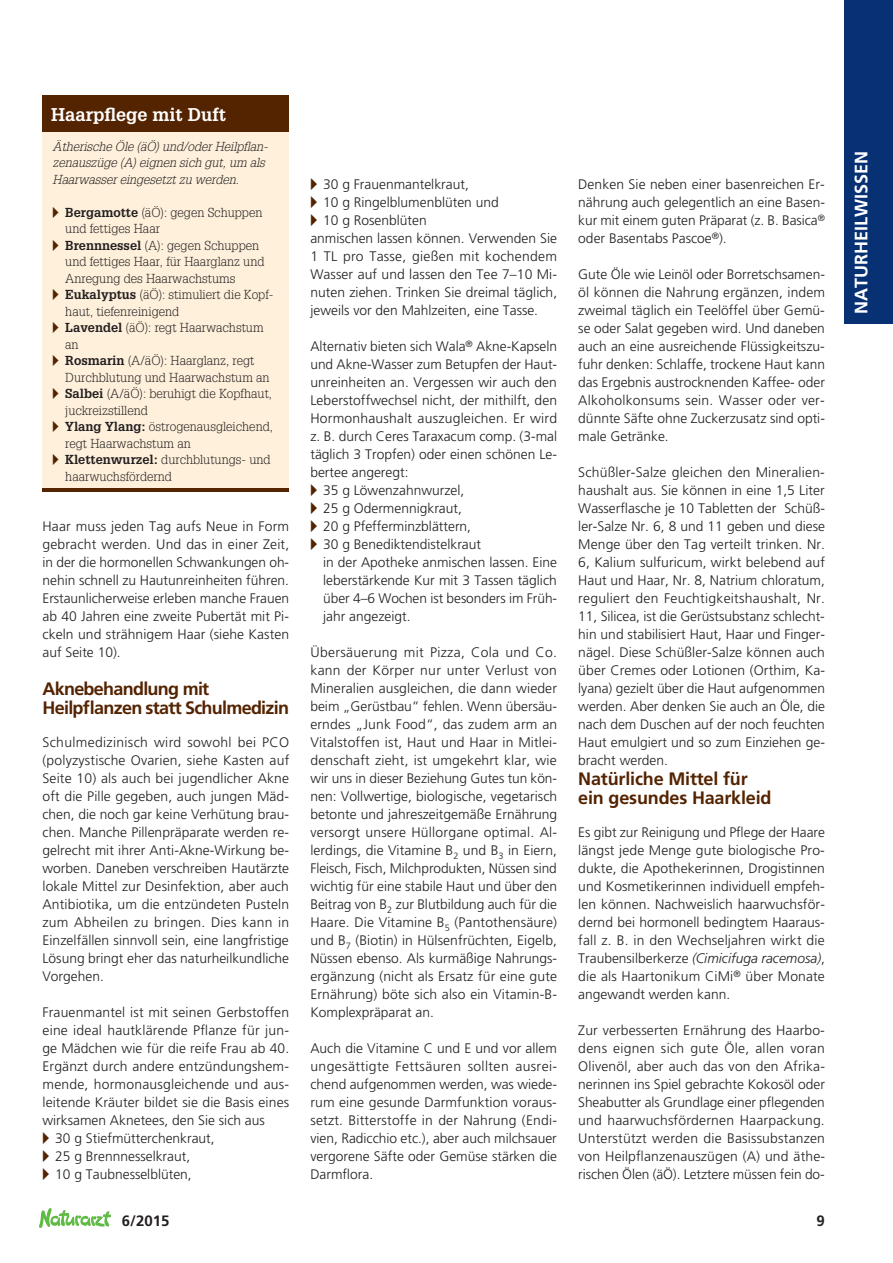
<style>
.page{position:relative;width:893px;height:1263px;background:#fff}
.page>*{position:absolute;margin:0;border:0;box-sizing:border-box;transform-origin:0 0}
.t1{font:700 18px/19.5px "Frutiger";letter-spacing:-.04em;color:#542300}
.t2{font:700 18px/19.5px "Frutiger";letter-spacing:-.01em;color:#542300}
.t3{font:700 18px "Glypha";color:#fff}
.t4{font:700 18px "Frutiger";color:#fff}
.t5{font:700 15px "Frutiger";color:#231f20}
.t6{font:300 13.8px/18px "Frutiger";color:#231f20;text-align:justify}
.t7{font:300 13.8px "Frutiger";letter-spacing:.02em;color:#231f20}
.t8{font:300 12.75px/16.5px "Glypha";color:#231f20}
.t9{font:italic 300 12.75px/16.5px "Glypha";letter-spacing:-.005em;color:#231f20}
.s1{font-weight:700}
.s2{font-style:italic}
</style>
<div class="page">
<div style="left:845px;top:0;width:48px;height:322px;background:#073172"></div>
<img style="left:40px;top:1208px;width:70px;height:19px">
<div style="left:43px;top:132px;width:246px;height:358px;background:#fef0db"></div>
<hr style="left:43px;top:488px;width:246px;height:3px;background:#542300">
<div style="left:43px;top:96px;width:246px;height:36px;background:#542300"></div>
<h1 class="t3" style="left:51px;top:104px;width:177px">Haarpflege mit Duft</h1>
<p class="t9" style="left:53px;top:138px;width:217px">Ätherische Öle (äÖ) und/oder Heilpflan&shy;zenauszüge (A) eignen sich gut, um als<br>Haarwasser eingesetzt zu werden.</p>
<p class="t8" style="left:65px;top:204px;width:210px"><span class="s1">Bergamotte</span> (äÖ): gegen Schuppen und fettiges Haar<br><span class="s1">Brennnessel</span> (A): gegen Schuppen und fettiges Haar, für Haarglanz und<br>Anregung des Haarwachstums<br><span class="s1">Eukalyptus</span> (äÖ): stimuliert die Kopf&shy;haut, tiefenreinigend<br><span class="s1">Lavendel</span> (äÖ): regt Haarwachstum an<br><span class="s1">Rosmarin</span> (A/äÖ): Haarglanz, regt<br>Durchblutung und Haarwachstum an<br><span class="s1">Salbei</span> (A/äÖ): beruhigt die Kopfhaut, juckreizstillend<br><span class="s1">Ylang Ylang:</span> östrogenausgleichend, regt Haarwachstum an<br><span class="s1">Klettenwurzel:</span> durchblutungs- und haarwuchsfördernd</p>
<p class="t6" style="left:43px;top:517px;width:248px">Haar muss jeden Tag aufs Neue in Form gebracht werden. Und das in einer Zeit, in der die hormonellen Schwankungen oh&shy;nehin schnell zu Hautunreinheiten führen.<br>Erstaunlicherweise erleben manche Frauen ab 40 Jahren eine zweite Pubertät mit Pi&shy;ckeln und strähnigem Haar (siehe Kasten auf Seite 10).</p>
<h1 class="t1" style="left:43px;top:679px;width:248px">Aknebehandlung mit<br>Heilpflanzen statt Schulmedizin</h1>
<p class="t6" style="left:43px;top:733px;width:248px">Schulmedizinisch wird sowohl bei PCO (polyzystische Ovarien, siehe Kasten auf Seite 10) als auch bei jugendlicher Akne oft die Pille gegeben, auch jungen Mäd&shy;chen, die noch gar keine Verhütung brau&shy;chen. Manche Pillenpräparate werden re&shy;gelrecht mit ihrer Anti-Akne-Wirkung be&shy;worben. Daneben verschreiben Hautärzte lokale Mittel zur Desinfektion, aber auch Antibiotika, um die entzündeten Pusteln zum Abheilen zu bringen. Dies kann in Einzelfällen sinnvoll sein, eine langfristige Lösung bringt eher das naturheilkundliche Vorgehen.</p>
<p class="t6" style="left:43px;top:1003px;width:248px">Frauenmantel ist mit seinen Gerbstoffen</p>
<p class="t6" style="left:43px;top:1021px;width:248px">eine ideal hautklärende Pflanze für jun-</p>
<p class="t6" style="left:43px;top:1039px;width:248px">ge Mädchen wie für die reife Frau ab 40.</p>
<p class="t6" style="left:43px;top:1057px;width:248px">Ergänzt durch andere entzündungshem-</p>
<p class="t6" style="left:43px;top:1075px;width:248px">mende, hormonausgleichende und aus-</p>
<p class="t6" style="left:43px;top:1093px;width:248px">leitende Kräuter bildet sie die Basis eines</p>
<p class="t6" style="left:43px;top:1111px;width:224px">wirksamen Aknetees, den Sie sich aus</p>
<p class="t6" style="left:55px;top:1129px;width:161px">30 g Stiefmütterchenkraut,</p>
<p class="t6" style="left:55px;top:1147px;width:136px">25 g Brennnesselkraut,</p>
<p class="t6" style="left:55px;top:1165px;width:138px">10 g Taubnesselblüten,</p>
<p class="t6" style="left:323px;top:175px;width:147px">30 g Frauenmantelkraut,</p>
<p class="t6" style="left:323px;top:193px;width:177px">10 g Ringelblumenblüten und</p>
<p class="t6" style="left:323px;top:211px;width:105px">10 g Rosenblüten</p>
<p class="t6" style="left:310px;top:229px;width:248px">anmischen lassen können. Verwenden Sie</p>
<p class="t7" style="left:310px;top:248px;width:248px">1 TL pro Tasse, gießen mit kochendem</p>
<p class="t6" style="left:310px;top:265px;width:248px">Wasser auf und lassen den Tee 7–10 Mi-</p>
<p class="t6" style="left:310px;top:283px;width:248px">nuten ziehen. Trinken Sie dreimal täglich,</p>
<p class="t6" style="left:310px;top:301px;width:229px">jeweils vor den Mahlzeiten, eine Tasse.</p>
<p class="t6" style="left:310px;top:337px;width:248px">Alternativ bieten sich Wala<sup>®</sup> Akne-Kapseln</p>
<p class="t6" style="left:310px;top:355px;width:248px">und Akne-Wasser zum Betupfen der Haut-</p>
<p class="t6" style="left:310px;top:373px;width:248px">unreinheiten an. Vergessen wir auch den</p>
<p class="t6" style="left:310px;top:391px;width:248px">Leberstoffwechsel nicht, der mithilft, den</p>
<p class="t6" style="left:310px;top:409px;width:248px">Hormonhaushalt auszugleichen. Er wird</p>
<p class="t6" style="left:310px;top:427px;width:248px">z. B. durch Ceres Taraxacum comp. (3-mal</p>
<p class="t6" style="left:310px;top:445px;width:248px">täglich 3 Tropfen) oder einen schönen Le-</p>
<p class="t6" style="left:310px;top:463px;width:100px">bertee angeregt:</p>
<p class="t6" style="left:323px;top:481px;width:143px">35 g Löwenzahnwurzel,</p>
<p class="t6" style="left:323px;top:499px;width:140px">25 g Odermennigkraut,</p>
<p class="t6" style="left:323px;top:517px;width:149px">20 g Pfefferminzblättern,</p>
<p class="t6" style="left:323px;top:535px;width:159px">30 g Benediktendistelkraut</p>
<p class="t6" style="left:323px;top:553px;width:235px">in der Apotheke anmischen lassen. Eine</p>
<p class="t6" style="left:323px;top:571px;width:235px">leberstärkende Kur mit 3 Tassen täglich</p>
<p class="t6" style="left:323px;top:589px;width:236px">über 4–6 Wochen ist besonders im Früh-</p>
<p class="t6" style="left:323px;top:607px;width:89px">jahr angezeigt.</p>
<p class="t6" style="left:310px;top:643px;width:248px">Übersäuerung mit Pizza, Cola und Co. kann der Körper nur unter Verlust von Mineralien ausgleichen, die dann wieder beim „Gerüstbau“ fehlen. Wenn übersäu&shy;erndes „Junk Food“, das zudem arm an Vitalstoffen ist, Haut und Haar in Mitlei&shy;denschaft zieht, ist umgekehrt klar, wie wir uns in dieser Beziehung Gutes tun kön&shy;nen: Vollwertige, biologische, vegetarisch betonte und jahreszeitgemäße Ernährung versorgt unsere Hüllorgane optimal. Al&shy;lerdings, die Vitamine B<sub>2</sub> und B<sub>3</sub> in Eiern, Fleisch, Fisch, Milchprodukten, Nüssen sind wichtig für eine stabile Haut und über den Beitrag von B<sub>2</sub> zur Blutbildung auch für die Haare. Die Vitamine B<sub>5</sub> (Pantothensäure) und B<sub>7</sub> (Biotin) in Hülsenfrüchten, Eigelb, Nüssen ebenso. Als kurmäßige Nahrungs&shy;ergänzung (nicht als Ersatz für eine gute Ernährung) böte sich also ein Vitamin-B-Komplexpräparat an.</p>
<p class="t6" style="left:310px;top:1039px;width:248px">Auch die Vitamine C und E und vor allem ungesättigte Fettsäuren sollten ausrei&shy;chend aufgenommen werden, was wiede&shy;rum eine gesunde Darmfunktion voraus&shy;setzt. Bitterstoffe in der Nahrung (Endi&shy;vien, Radicchio etc.), aber auch milchsauer vergorene Säfte oder Gemüse stärken die Darmflora.</p>
<p class="t6" style="left:578px;top:175px;width:248px">Denken Sie neben einer basenreichen Er&shy;nährung auch gelegentlich an eine Basen&shy;kur mit einem guten Präparat (z. B. Basica<sup>® </sup>oder Basentabs Pascoe<sup>®</sup>).</p>
<p class="t6" style="left:578px;top:265px;width:248px">Gute Öle wie Leinöl oder Borretschsamen&shy;öl können die Nahrung ergänzen, indem zweimal täglich ein Teelöffel über Gemü&shy;se oder Salat gegeben wird. Und daneben auch an eine ausreichende Flüssigkeitszu&shy;fuhr denken: Schlaffe, trockene Haut kann das Ergebnis austrocknenden Kaffee- oder Alkoholkonsums sein. Wasser oder ver&shy;dünnte Säfte ohne Zuckerzusatz sind opti&shy;male Getränke.</p>
<p class="t6" style="left:578px;top:463px;width:248px">Schüßler-Salze gleichen den Mineralien&shy;haushalt aus. Sie können in eine 1,5 Liter Wasserflasche je 10 Tabletten der Schüß&shy;ler-Salze Nr. 6, 8 und 11 geben und diese Menge über den Tag verteilt trinken. Nr.<br>6, Kalium sulfuricum, wirkt belebend auf Haut und Haar, Nr. 8, Natrium chloratum, reguliert den Feuchtigkeitshaushalt, Nr.<br>11, Silicea, ist die Gerüstsubstanz schlecht&shy;hin und stabilisiert Haut, Haar und Finger&shy;nägel. Diese Schüßler-Salze können auch über Cremes oder Lotionen (Orthim, Ka&shy;lyana) gezielt über die Haut aufgenommen werden. Aber denken Sie auch an Öle, die nach dem Duschen auf der noch feuchten Haut emulgiert und so zum Einziehen ge&shy;bracht werden.</p>
<h1 class="t2" style="left:578px;top:769px;width:195px">Natürliche Mittel für ein gesundes Haarkleid</h1>
<p class="t6" style="left:578px;top:823px;width:248px">Es gibt zur Reinigung und Pflege der Haare längst jede Menge gute biologische Pro&shy;dukte, die Apothekerinnen, Drogistinnen und Kosmetikerinnen individuell empfeh&shy;len können. Nachweislich haarwuchsför&shy;dernd bei hormonell bedingtem Haaraus&shy;fall z. B. in den Wechseljahren wirkt die Traubensilberkerze <span class="s2">(Cimicifuga racemosa)</span>, die als Haartonikum CiMi<sup>®</sup> über Monate angewandt werden kann.</p>
<p class="t6" style="left:578px;top:1021px;width:248px">Zur verbesserten Ernährung des Haarbo&shy;dens eignen sich gute Öle, allen voran Olivenöl, aber auch das von den Afrika&shy;nerinnen ins Spiel gebrachte Kokosöl oder Sheabutter als Grundlage einer pflegenden und haarwuchsfördernen Haarpackung.<br>Unterstützt werden die Basissubstanzen von Heilpflanzenauszügen (A) und äthe&shy;rischen Ölen (äÖ). Letztere müssen fein do-</p>
<p class="t5" style="left:122px;top:1212px;width:49px">6/2015</p>
<p class="t5" style="left:817px;top:1212px;width:10px">9</p>
<h1 class="t4" style="left:851px;top:314px;width:165px;rotate:-90deg">NATURHEILWISSEN</h1>
</div>
